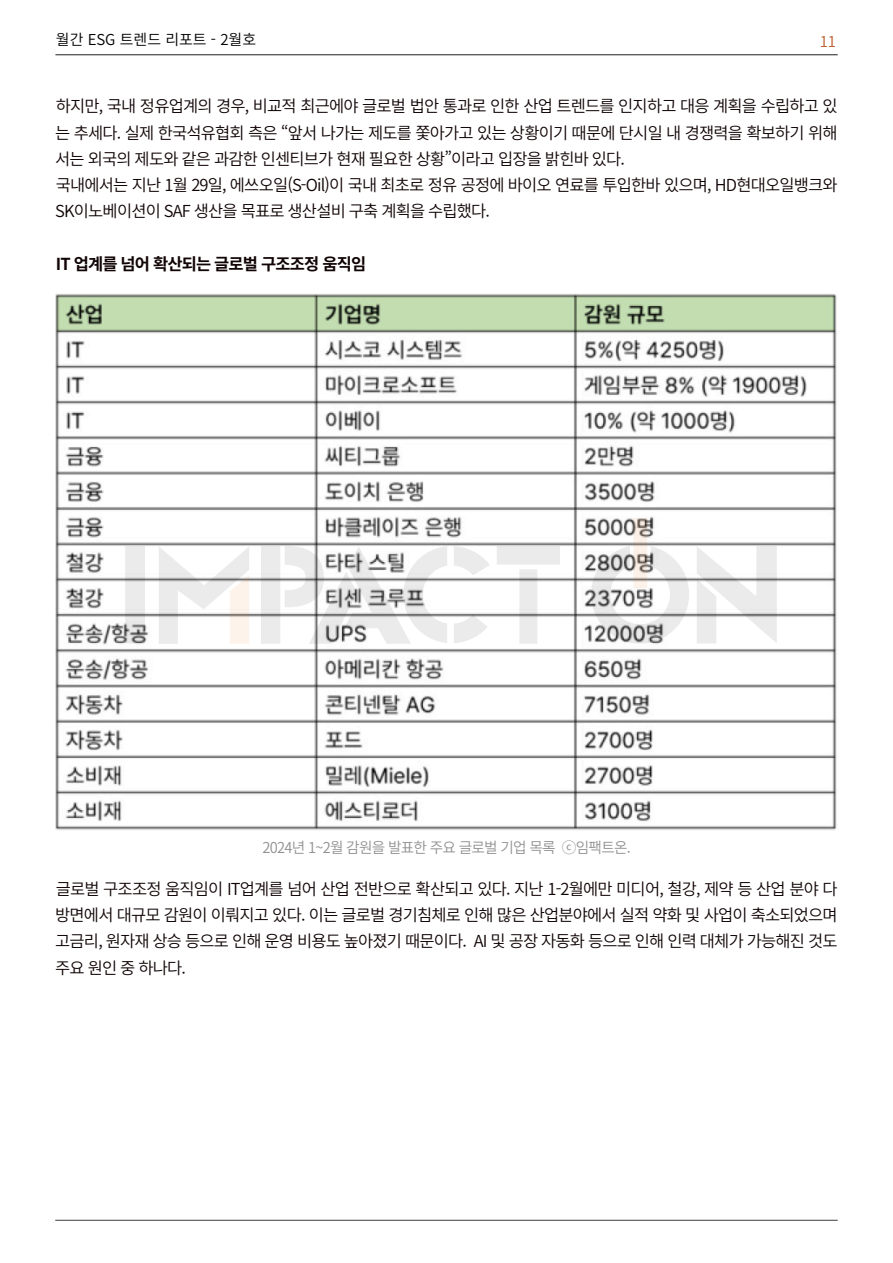
<style>
.page{position:relative;width:893px;height:1263px;background:#fff}
.page>*{position:absolute;margin:0;border:0;box-sizing:border-box;transform-origin:0 0}
.t1{font:16.5px/26.2px "Source Han Sans K";letter-spacing:-.05em;color:#110405;text-align:justify}
.t2{font:700 16.5px "Source Han Sans K";letter-spacing:-.05em;color:#110405}
.t3{font:15px "Source Han Sans K";letter-spacing:-.05em;color:#919191}
.t4{font:15px "Source Han Sans K";color:#000}
.t5{font:15px "Source Han Sans K";color:#bd5e2e}
</style>
<div class="page">
<hr style="left:55px;top:55px;width:783px;height:1px;background:#231f20">
<hr style="left:55px;top:1220px;width:783px;height:1px;background:#030505">
<img style="left:55px;top:293px;width:782px;height:537px">
<p class="t4" style="left:56px;top:31px;width:202px">월간 ESG 트렌드 리포트 - 2월호</p>
<p class="t5" style="left:820px;top:33px;width:18px">11</p>
<p class="t1" style="left:55px;top:93px;width:784px">하지만, 국내 정유업계의 경우, 비교적 최근에야 글로벌 법안 통과로 인한 산업 트렌드를 인지하고 대응 계획을 수립하고 있 는 추세다. 실제 한국석유협회 측은 “앞서 나가는 제도를 쫓아가고 있는 상황이기 때문에 단시일 내 경쟁력을 확보하기 위해 서는 외국의 제도와 같은 과감한 인센티브가 현재 필요한 상황”이라고 입장을 밝힌바 있다.</p>
<p class="t1" style="left:55px;top:172px;width:784px">국내에서는 지난 1월 29일, 에쓰오일(S-Oil)이 국내 최초로 정유 공정에 바이오 연료를 투입한바 있으며, HD현대오일뱅크와<br>SK이노베이션이 SAF 생산을 목표로 생산설비 구축 계획을 수립했다.</p>
<p class="t2" style="left:56px;top:254px;width:312px">IT 업계를 넘어 확산되는 글로벌 구조조정 움직임</p>
<p class="t3" style="left:263px;top:839px;width:370px">2024년 1~2월 감원을 발표한 주요 글로벌 기업 목록 ⓒ임팩트온.</p>
<p class="t1" style="left:55px;top:876px;width:784px">글로벌 구조조정 움직임이 IT업계를 넘어 산업 전반으로 확산되고 있다. 지난 1-2월에만 미디어, 철강, 제약 등 산업 분야 다 방면에서 대규모 감원이 이뤄지고 있다. 이는 글로벌 경기침체로 인해 많은 산업분야에서 실적 약화 및 사업이 축소되었으며 고금리, 원자재 상승 등으로 인해 운영 비용도 높아졌기 때문이다. AI 및 공장 자동화 등으로 인해 인력 대체가 가능해진 것도 주요 원인 중 하나다.</p>
</div>
